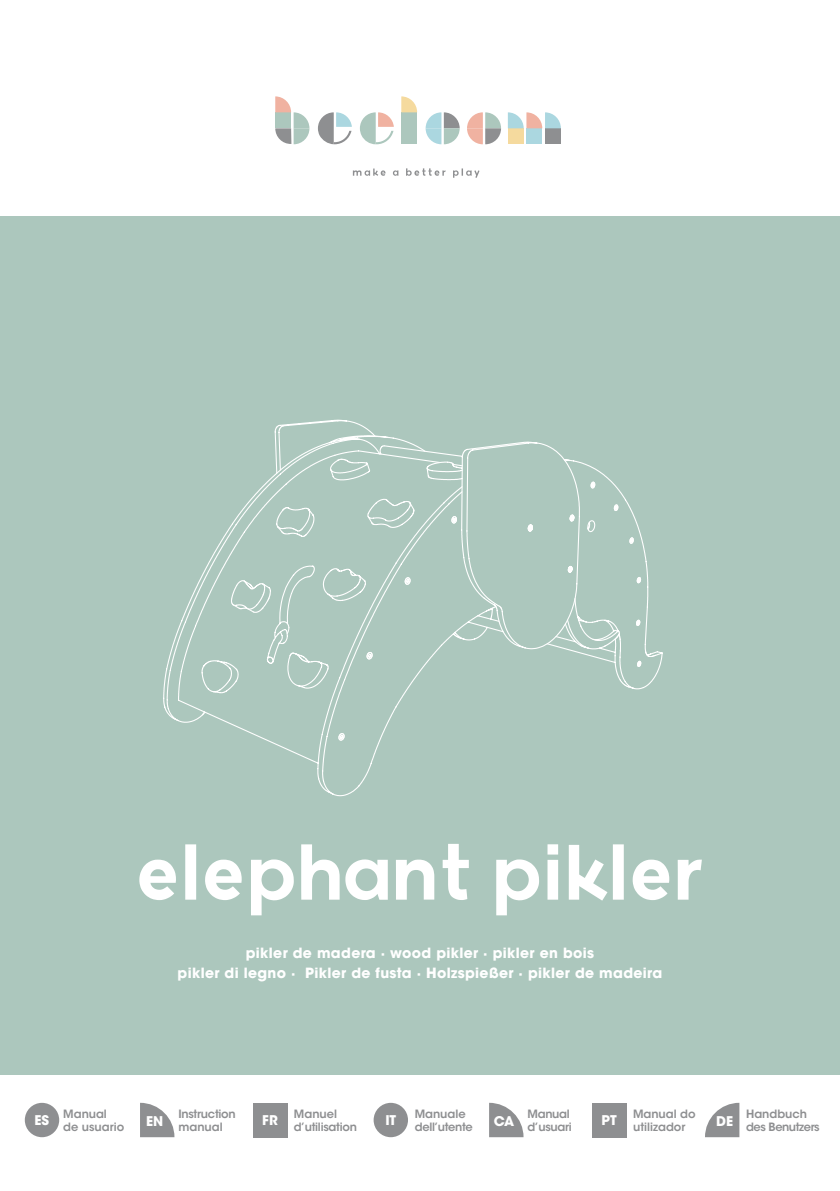
<style>
.page{position:relative;width:840px;height:1191px;background:#fff}
.page>*{position:absolute;margin:0;border:0;box-sizing:border-box;transform-origin:0 0}
.t1{font:700 74px "Kotori Rose";color:#fff}
.t2{font:700 14px/20px "ITC Avant Garde Std";letter-spacing:.025em;color:#fff;text-align:center}
.t3{font:700 13.4px "ITC Avant Garde Std";color:#fff}
.t4{font:600 11.4px/13.4px "ITC Avant Garde Std";letter-spacing:-.015em;color:#8e8f91}
.t5{font:600 11.4px/13.4px "ITC Avant Garde Std";letter-spacing:-.035em;color:#8e8f91}
</style>
<div class="page">
<div style="left:0;top:216px;width:839px;height:858px;background:#acc7bd"></div>
<div style="left:25px;top:1102px;width:34px;height:35px;background:#8e8f91;border-radius:50%"></div>
<div style="left:373px;top:1102px;width:35px;height:35px;background:#8e8f91;border-radius:50%"></div>
<svg style="left:140px;top:1102px;width:34px;height:35px"></svg>
<svg style="left:489px;top:1102px;width:34px;height:35px"></svg>
<div style="left:253px;top:1102px;width:34px;height:35px;background:#8e8f91"></div>
<div style="left:591px;top:1102px;width:35px;height:35px;background:#8e8f91"></div>
<svg style="left:705px;top:1102px;width:34px;height:35px"></svg>
<svg style="left:352px;top:168px;width:33px;height:8px"></svg>
<svg style="left:393px;top:170px;width:5px;height:6px"></svg>
<svg style="left:406px;top:168px;width:39px;height:8px"></svg>
<svg style="left:453px;top:168px;width:26px;height:10px"></svg>
<svg style="left:425px;top:112px;width:34px;height:32px"></svg>
<svg style="left:467px;top:112px;width:34px;height:32px"></svg>
<div style="left:507px;top:128px;width:16px;height:16px;background:#f5da9e"></div>
<div style="left:526px;top:128px;width:16px;height:16px;background:#abd7e0"></div>
<div style="left:544px;top:128px;width:16px;height:16px;background:#8e8f91"></div>
<svg style="left:507px;top:112px;width:53px;height:16px"></svg>
<svg style="left:275px;top:96px;width:34px;height:48px"></svg>
<div style="left:401px;top:128px;width:16px;height:16px;background:#acc7bd"></div>
<div style="left:401px;top:112px;width:16px;height:16px;background:#acc7bd"></div>
<svg style="left:401px;top:96px;width:16px;height:16px"></svg>
<svg style="left:318px;top:112px;width:34px;height:32px"></svg>
<svg style="left:360px;top:112px;width:34px;height:32px"></svg>
<svg style="left:163px;top:435px;width:500px;height:362px"></svg>
<svg style="left:200px;top:461px;width:263px;height:233px"></svg>
<h1 class="t1" style="left:136px;top:827px;width:570px">elephant pikler</h1>
<p class="t2" style="left:177px;top:942px;width:486px">pikler de madera · wood pikler · pikler en bois<br>pikler di legno · Pikler de fusta · Holzspießer · pikler de madeira</p>
<p class="t3" style="left:34px;top:1111px;width:16px">ES</p>
<p class="t4" style="left:414px;top:1106px;width:59px">Manuale dell’utente</p>
<p class="t4" style="left:63px;top:1106px;width:63px">Manual de usuario</p>
<p class="t3" style="left:146px;top:1112px;width:19px">EN</p>
<p class="t4" style="left:493px;top:1106px;width:80px;text-align:right">Manual<br><sup>CA</sup> d’usuari</p>
<p class="t4" style="left:178px;top:1106px;width:59px">Instruction manual</p>
<p class="t3" style="left:262px;top:1111px;width:17px">FR</p>
<p class="t4" style="left:632px;top:1106px;width:64px">Manual do utilizador</p>
<p class="t4" style="left:294px;top:1106px;width:64px">Manuel d’utilisation</p>
<p class="t3" style="left:601px;top:1111px;width:17px">PT</p>
<p class="t5" style="left:745px;top:1106px;width:75px">Handbuch des Benutzers</p>
<p class="t3" style="left:385px;top:1111px;width:12px">IT</p>
<p class="t3" style="left:715px;top:1112px;width:18px">DE</p>
</div>
